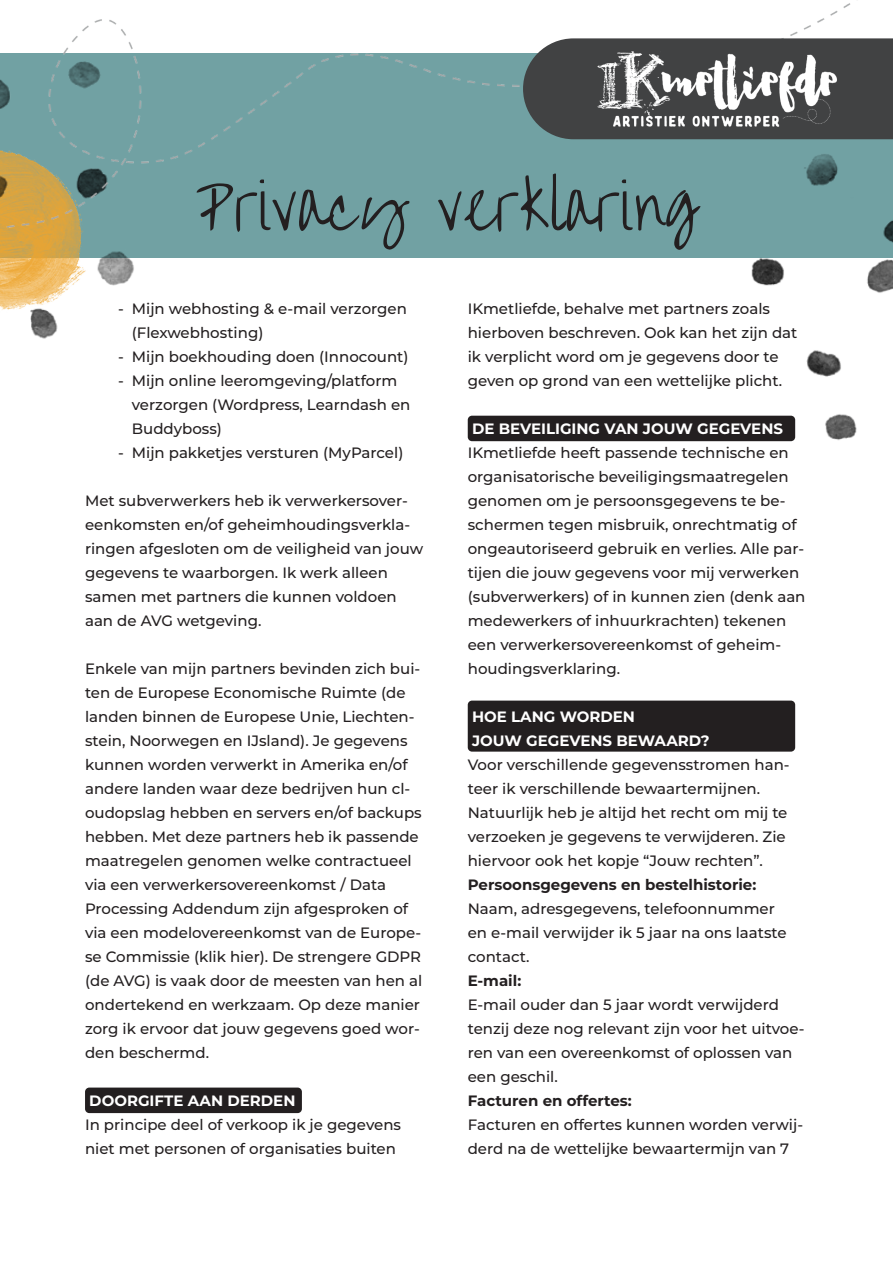
<style>
.page{position:relative;width:893px;height:1263px;background:#fff}
.page>*{position:absolute;margin:0;border:0;box-sizing:border-box;transform-origin:0 0}
.t1{font:75px "Liu Jian Mao Cao";color:#231f20}
.t2{font:500 15px/24px "Montserrat";color:#231f20}
.t3{font:700 15px/24px "Montserrat";color:#fff}
.t4{font:700 15px "Montserrat";color:#231f20}
</style>
<div class="page">
<div style="left:85px;top:1087px;width:217px;height:26px;background:#231f20;border-radius:4px"></div>
<div style="left:468px;top:416px;width:327px;height:25px;background:#231f20;border-radius:4px"></div>
<div style="left:468px;top:701px;width:327px;height:51px;background:#231f20;border-radius:4px"></div>
<img style="left:730px;top:414px;width:127px;height:28px">
<img style="left:0;top:3px;width:893px;height:374px">
<svg style="left:523px;top:38px;width:370px;height:101px;background:#4a4d4e"></svg>
<img style="left:575px;top:46px;width:279px;height:80px">
<h1 class="t1" style="left:196px;top:156px;width:503px">Privacy verklaring</h1>
<p class="t2" style="left:132px;top:296px;width:277px;text-indent:-14px">- Mijn webhosting &amp; e-mail verzorgen (Flexwebhosting)</p>
<p class="t2" style="left:118px;top:344px;width:292px">- Mijn boekhouding doen (Innocount)</p>
<p class="t2" style="left:132px;top:368px;width:280px;text-indent:-14px">- Mijn online leeromgeving/platform verzorgen (Wordpress, Learndash en<br>Buddyboss)</p>
<p class="t2" style="left:118px;top:440px;width:287px">- Mijn pakketjes versturen (MyParcel)</p>
<p class="t2" style="left:85px;top:488px;width:340px">Met subverwerkers heb ik verwerkersover&shy;eenkomsten en/of geheimhoudingsverkla&shy;ringen afgesloten om de veiligheid van jouw gegevens te waarborgen. Ik werk alleen samen met partners die kunnen voldoen aan de AVG wetgeving.</p>
<p class="t2" style="left:85px;top:656px;width:339px">Enkele van mijn partners bevinden zich bui&shy;ten de Europese Economische Ruimte (de landen binnen de Europese Unie, Liechten&shy;stein, Noorwegen en IJsland). Je gegevens kunnen worden verwerkt in Amerika en/of andere landen waar deze bedrijven hun cl&shy;oudopslag hebben en servers en/of backups hebben. Met deze partners heb ik passende maatregelen genomen welke contractueel via een verwerkersovereenkomst / Data Processing Addendum zijn afgesproken of via een modelovereenkomst van de Europe&shy;se Commissie (klik hier). De strengere GDPR (de AVG) is vaak door de meesten van hen al ondertekend en werkzaam. Op deze manier zorg ik ervoor dat jouw gegevens goed wor&shy;den beschermd.</p>
<p class="t3" style="left:89px;top:1088px;width:208px">DOORGIFTE AAN DERDEN</p>
<p class="t2" style="left:85px;top:1112px;width:318px">In principe deel of verkoop ik je gegevens niet met personen of organisaties buiten</p>
<p class="t2" style="left:468px;top:296px;width:331px">IKmetliefde, behalve met partners zoals hierboven beschreven. Ook kan het zijn dat ik verplicht word om je gegevens door te geven op grond van een wettelijke plicht.</p>
<p class="t3" style="left:472px;top:416px;width:312px">DE BEVEILIGING VAN JOUW GEGEVENS</p>
<p class="t2" style="left:468px;top:440px;width:339px">IKmetliefde heeft passende technische en organisatorische beveiligingsmaatregelen genomen om je persoonsgegevens te be&shy;schermen tegen misbruik, onrechtmatig of ongeautoriseerd gebruik en verlies. Alle par&shy;tijen die jouw gegevens voor mij verwerken (subverwerkers) of in kunnen zien (denk aan medewerkers of inhuurkrachten) tekenen een verwerkersovereenkomst of geheim&shy;houdingsverklaring.</p>
<p class="t3" style="left:472px;top:704px;width:239px">HOE LANG WORDEN<br>JOUW GEGEVENS BEWAARD?</p>
<p class="t2" style="left:468px;top:752px;width:323px">Voor verschillende gegevensstromen han&shy;teer ik verschillende bewaartermijnen.<br>Natuurlijk heb je altijd het recht om mij te verzoeken je gegevens te verwijderen. Zie hiervoor ook het kopje “Jouw rechten”.</p>
<p class="t4" style="left:468px;top:874px;width:290px">Persoonsgegevens en bestelhistorie:</p>
<p class="t2" style="left:468px;top:896px;width:320px">Naam, adresgegevens, telefoonnummer en e-mail verwijder ik 5 jaar na ons laatste contact.</p>
<p class="t4" style="left:468px;top:970px;width:55px">E-mail:</p>
<p class="t2" style="left:468px;top:992px;width:338px">E-mail ouder dan 5 jaar wordt verwijderd tenzij deze nog relevant zijn voor het uitvoe&shy;ren van een overeenkomst of oplossen van een geschil.</p>
<p class="t4" style="left:468px;top:1090px;width:166px">Facturen en offertes:</p>
<p class="t2" style="left:468px;top:1112px;width:337px">Facturen en offertes kunnen worden verwij&shy;derd na de wettelijke bewaartermijn van 7</p>
</div>
